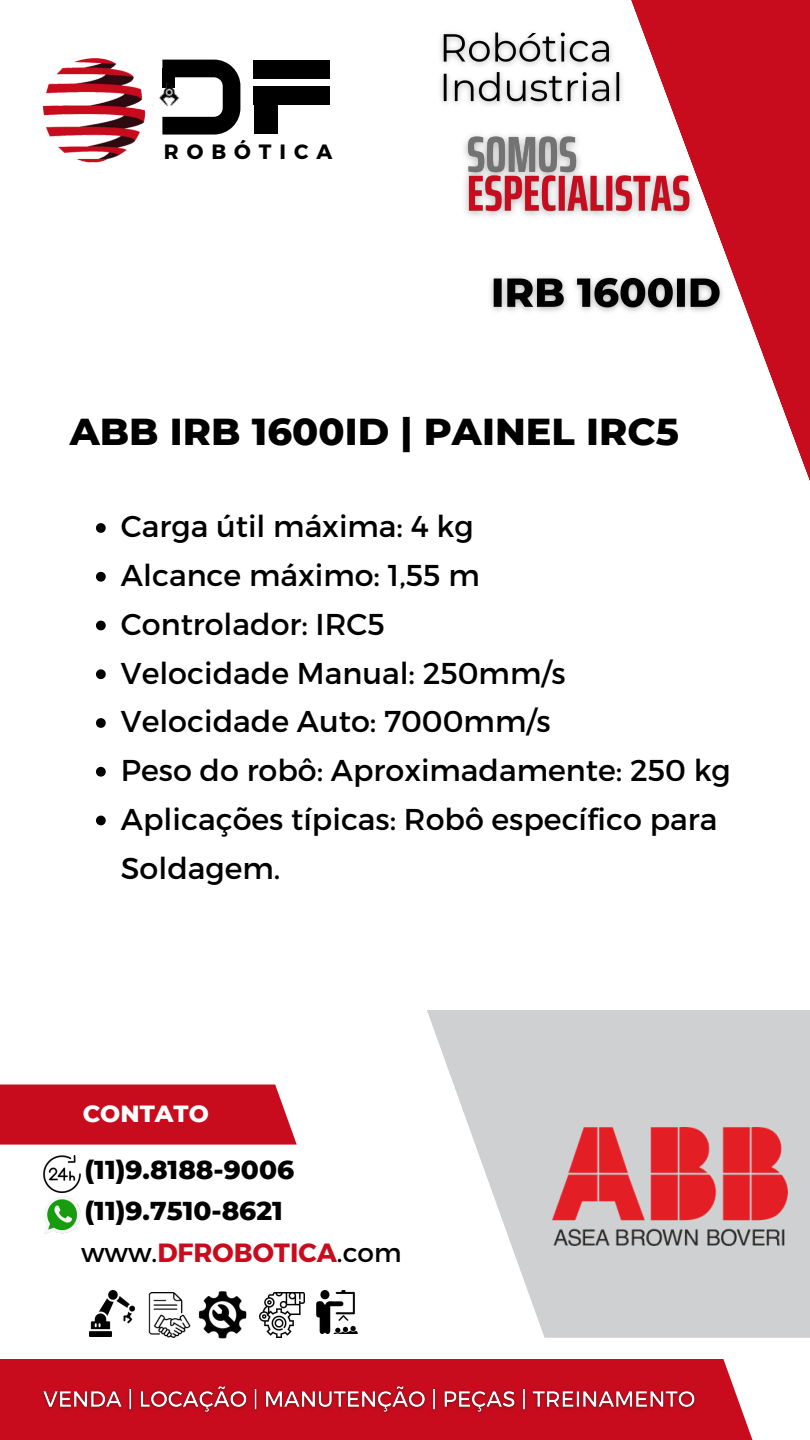
<style>
.page{position:relative;width:810px;height:1440px;background:#fff}
.page>*{position:absolute;margin:0;border:0;box-sizing:border-box;transform-origin:0 0}
.t1{font:800 38.2px "Montserrat";color:#000}
.t2{font:30.1px/48.8px "Montserrat";color:#000}
.t3{font:800 26.4px "Montserrat";color:#000}
.t4{font:700 26.4px "Montserrat";color:#c80c1d}
.t5{font:800 23.8px "Montserrat";color:#fff}
.t6{font:700 20.7px "Montserrat";letter-spacing:.385em;color:#000}
.s1{font-weight:400;color:#000}
</style>
<div class="page">
<svg style="left:631px;top:0;width:179px;height:481px;fill:#c80c1d"></svg>
<svg style="left:0;top:1084px;width:297px;height:61px;background:#ca1828"></svg>
<div style="left:0;top:1359px;width:772px;height:81px;background:#c80c1d"></div>
<img style="left:89px;top:1291px;width:46px;height:45px">
<img style="left:148px;top:1292px;width:38px;height:46px">
<img style="left:316px;top:1291px;width:42px;height:42px">
<img style="left:186px;top:1291px;width:74px;height:48px">
<img style="left:260px;top:1292px;width:45px;height:45px">
<svg style="left:427px;top:1010px;width:383px;height:328px;fill:#cfd0d1"></svg>
<img style="left:44px;top:1156px;width:36px;height:37px">
<img style="left:552px;top:1127px;width:235px;height:119px">
<img style="left:441px;top:32px;width:181px;height:73px">
<img style="left:43px;top:1386px;width:653px;height:28px">
<img style="left:464px;top:115px;width:237px;height:117px">
<img style="left:490px;top:268px;width:240px;height:50px">
<svg style="left:96px;top:523px;width:10px;height:10px"></svg>
<svg style="left:96px;top:572px;width:10px;height:10px"></svg>
<svg style="left:96px;top:621px;width:10px;height:9px"></svg>
<svg style="left:96px;top:669px;width:10px;height:10px"></svg>
<svg style="left:96px;top:718px;width:10px;height:10px"></svg>
<svg style="left:96px;top:767px;width:10px;height:10px"></svg>
<svg style="left:96px;top:816px;width:10px;height:9px"></svg>
<img style="left:45px;top:1196px;width:36px;height:38px">
<div style="left:254px;top:60px;width:76px;height:18px;background:#000"></div>
<img style="left:44px;top:58px;width:101px;height:105px">
<div style="left:254px;top:86px;width:76px;height:18px;background:#000"></div>
<div style="left:254px;top:86px;width:24px;height:48px;background:#000"></div>
<svg style="left:145px;top:59px;width:110px;height:76px"></svg>
<p class="t6" style="left:164px;top:139px;width:170px">ROBÓTICA</p>
<p class="t1" style="left:70px;top:408px;width:611px">ABB IRB 1600ID | PAINEL IRC5</p>
<h5 class="t2" style="left:121px;top:501px;width:354px">Carga útil máxima: 4 kg</h5>
<p class="t2" style="left:121px;top:549px;width:360px">Alcance máximo: 1,55 m</p>
<p class="t2" style="left:121px;top:598px;width:265px">Controlador: IRC5</p>
<h5 class="t2" style="left:121px;top:647px;width:446px">Velocidade Manual: 250mm/s</h5>
<h5 class="t2" style="left:121px;top:696px;width:431px">Velocidade Auto: 7000mm/s</h5>
<p class="t2" style="left:121px;top:744px;width:611px">Peso do robô: Aproximadamente: 250 kg</p>
<p class="t2" style="left:121px;top:793px;width:598px">Aplicações típicas: Robô específico para<br>Soldagem.</p>
<p class="t5" style="left:83px;top:1099px;width:128px">CONTATO</p>
<p class="t3" style="left:85px;top:1153px;width:211px">(11)9.8188-9006</p>
<p class="t3" style="left:85px;top:1195px;width:200px">(11)9.7510-8621</p>
<p class="t4" style="left:81px;top:1235px;width:322px"><span class="s1">www.</span>DFROBOTICA<span class="s1">.com</span></p>
</div>
